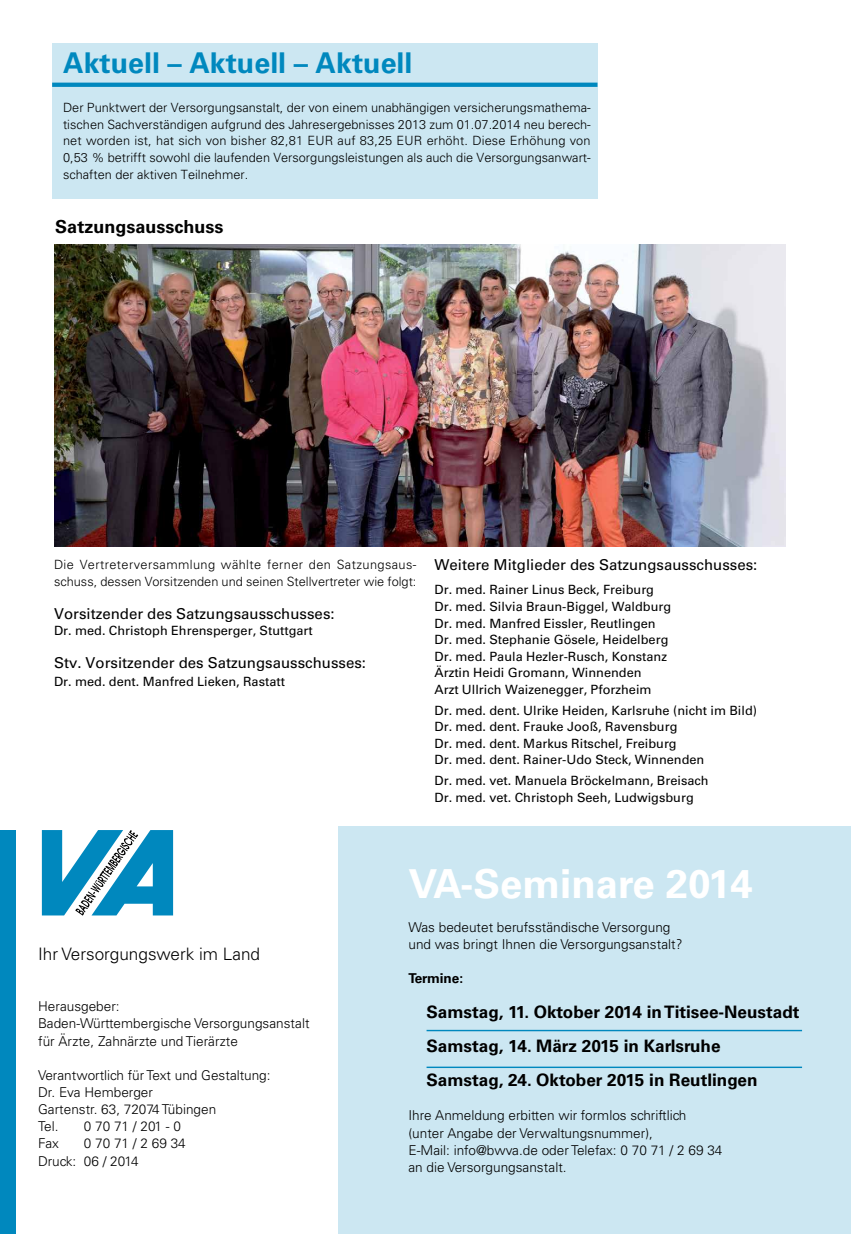
<style>
.page{position:relative;width:851px;height:1234px;background:#fff}
.page>*{position:absolute;margin:0;border:0;box-sizing:border-box;transform-origin:0 0}
.t1{font:700 40.05px "Univers LT";color:#fff}
.t2{font:700 28.5px "Univers LT";color:#0088be}
.t3{font:700 18px "Univers LT";color:#000}
.t4{font:700 17.1px/34.2px "Univers LT";color:#000}
.t5{font:300 17.1px "Univers LT";color:#000}
.t6{font:15px "Univers LT";color:#000}
.t7{font:300 13.5px/17.1px "Univers LT";color:#000}
.t8{font:700 13.5px "Univers LT";color:#000}
.t9{font:12.75px/16.5px "Univers LT";color:#000}
.t10{font:300 12.75px/16.6px "Univers LT";color:#000;text-align:justify}
</style>
<div class="page">
<div style="left:338px;top:826px;width:512px;height:407px;background:#cce7f2"></div>
<div style="left:0;top:830px;width:16px;height:403px;background:#0088be"></div>
<svg style="left:42px;top:830px;width:131px;height:85px"></svg>
<div style="left:52px;top:43px;width:545px;height:155px;background:#cce7f2"></div>
<hr style="left:426px;top:1029px;width:375px;height:1px;background:#0088be">
<svg style="left:52px;top:83px;width:545px;height:4px;fill:#0088be"></svg>
<hr style="left:426px;top:1066px;width:375px;height:1px;background:#0088be">
<img style="left:54px;top:244px;width:731px;height:302px">
<h2 class="t2" style="left:63px;top:47px;width:351px">Aktuell – Aktuell – Aktuell</h2>
<p class="t10" style="left:63px;top:99px;width:529px">Der Punktwert der Versorgungsanstalt, der von einem unabhängigen versicherungsmathema&shy;tischen Sachverständigen aufgrund des Jahresergebnisses 2013 zum 01.07.2014 neu berech&shy;net worden ist, hat sich von bisher 82,81 EUR auf 83,25 EUR erhöht. Diese Erhöhung von 0,53 % betrifft sowohl die laufenden Versorgungsleistungen als auch die Versorgungsanwart&shy;schaften der aktiven Teilnehmer.</p>
<h3 class="t3" style="left:55px;top:216px;width:170px">Satzungsausschuss</h3>
<p class="t10" style="left:54px;top:556px;width:364px">Die Vertreterversammlung wählte ferner den Satzungsaus&shy;schuss, dessen Vorsitzenden und seinen Stellvertreter wie folgt:</p>
<p class="t6" style="left:54px;top:604px;width:282px">Vorsitzender des Satzungsausschusses:</p>
<p class="t9" style="left:54px;top:622px;width:260px">Dr. med. Christoph Ehrensperger, Stuttgart</p>
<p class="t6" style="left:54px;top:654px;width:313px">Stv. Vorsitzender des Satzungsausschusses:</p>
<p class="t9" style="left:54px;top:673px;width:232px">Dr. med. dent. Manfred Lieken, Rastatt</p>
<p class="t6" style="left:434px;top:556px;width:324px">Weitere Mitglieder des Satzungsausschusses:</p>
<p class="t9" style="left:434px;top:581px;width:238px">Dr. med. Rainer Linus Beck, Freiburg Dr. med. Silvia Braun-Biggel, Waldburg Dr. med. Manfred Eissler, Reutlingen Dr. med. Stephanie Gösele, Heidelberg Dr. med. Paula Hezler-Rusch, Konstanz Ärztin Heidi Gromann, Winnenden<br>Arzt Ullrich Waizenegger, Pforzheim</p>
<p class="t9" style="left:434px;top:701px;width:324px">Dr. med. dent. Ulrike Heiden, Karlsruhe (nicht im Bild)<br>Dr. med. dent. Frauke Jooß, Ravensburg<br>Dr. med. dent. Markus Ritschel, Freiburg<br>Dr. med. dent. Rainer-Udo Steck, Winnenden</p>
<p class="t9" style="left:434px;top:772px;width:276px">Dr. med. vet. Manuela Bröckelmann, Breisach<br>Dr. med. vet. Christoph Seeh, Ludwigsburg</p>
<h3 class="t5" style="left:38px;top:943px;width:223px">Ihr Versorgungswerk im Land</h3>
<p class="t7" style="left:38px;top:997px;width:273px">Herausgeber:<br>Baden-Württembergische Versorgungsanstalt für Ärzte, Zahnärzte und Tierärzte</p>
<p class="t7" style="left:38px;top:1066px;width:234px">Verantwortlich für Text und Gestaltung:<br>Dr. Eva Hemberger<br>Gartenstr. 63, 72074 Tübingen<br>Tel.</p>
<p class="t7" style="left:84px;top:1117px;width:99px">0 70 71 / 201 - 0</p>
<p class="t7" style="left:38px;top:1134px;width:149px;text-indent:46px">0 70 71 / 2 69 34<br>Druck: 06 / 2014</p>
<p class="t7" style="left:38px;top:1134px;width:22px">Fax</p>
<h1 class="t1" style="left:408px;top:859px;width:345px">VA-Seminare 2014</h1>
<p class="t7" style="left:408px;top:918px;width:275px">Was bedeutet berufsständische Versorgung und was bringt Ihnen die Versorgungsanstalt?</p>
<p class="t8" style="left:408px;top:970px;width:56px">Termine:</p>
<h3 class="t4" style="left:426px;top:994px;width:374px">Samstag, 11. Oktober 2014 in Titisee-Neustadt<br>Samstag, 14. März 2015 in Karlsruhe<br>Samstag, 24. Oktober 2015 in Reutlingen</h3>
<p class="t7" style="left:408px;top:1106px;width:315px">Ihre Anmeldung erbitten wir formlos schriftlich (unter Angabe der Verwaltungsnummer),<br>E-Mail: info@bwva.de oder Telefax: 0 70 71 / 2 69 34 an die Versorgungsanstalt.</p>
</div>
